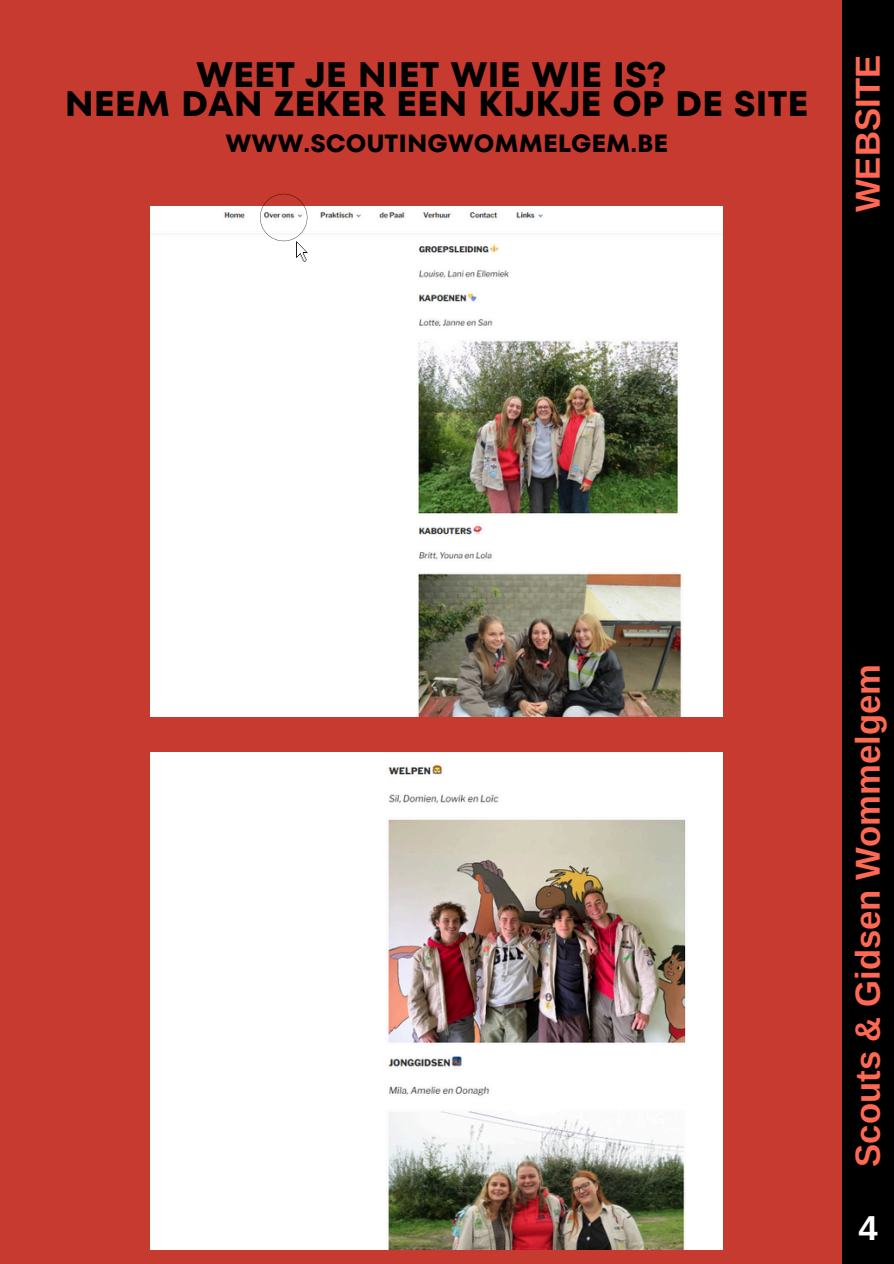
<style>
.page{position:relative;width:894px;height:1264px;background:#fff}
.page>*{position:absolute;margin:0;border:0;box-sizing:border-box;transform-origin:0 0}
.t1{font:700 35.25px/29.2px "TT Fors";color:#000;text-align:center}
.t2{font:700 34.65px "Arimo";color:#ff6853}
.t3{font:700 34.65px "Arimo";color:#fff}
.t4{font:700 24.75px "TT Fors";color:#000}
</style>
<div class="page">
<div style="left:0;top:0;width:893px;height:1263px;background:#c73a2f"></div>
<div style="left:841px;top:0;width:52px;height:1263px;background:#000"></div>
<img style="left:150px;top:207px;width:572px;height:509px">
<img style="left:150px;top:752px;width:572px;height:497px">
<svg style="left:260px;top:194px;width:47px;height:68px"></svg>
<p class="t1" style="left:65px;top:60px;width:745px">WEET JE NIET WIE WIE IS?<br>NEEM DAN ZEKER EEN KIJKJE OP DE SITE</p>
<p class="t4" style="left:225px;top:126px;width:444px">WWW.SCOUTINGWOMMELGEM.BE</p>
<h1 class="t2" style="left:848px;top:212px;width:159px;rotate:-90deg">WEBSITE</h1>
<h1 class="t2" style="left:848px;top:1166px;width:504px;rotate:-90deg">Scouts &amp; Gidsen Wommelgem</h1>
<h2 class="t3" style="left:858px;top:1208px;width:21px">4</h2>
</div>
